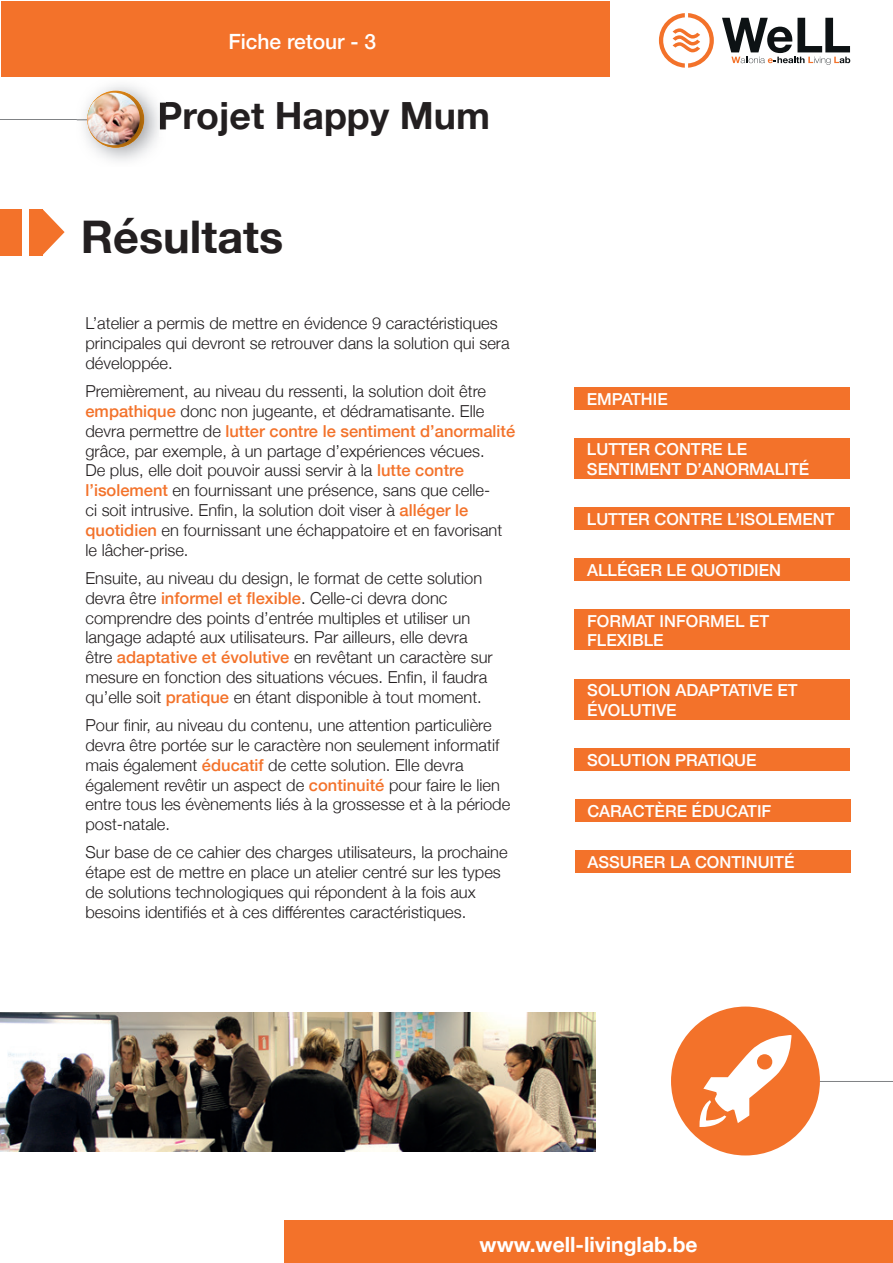
<style>
.page{position:relative;width:893px;height:1263px;background:#fff}
.page>*{position:absolute;margin:0;border:0;box-sizing:border-box;transform-origin:0 0}
.t1{font:700 45px "Helvetica Neue";color:#231f20}
.t2{font:700 37.5px "Helvetica Neue";color:#231f20}
.t3{font:700 21px "Helvetica Neue";color:#fff}
.t4{font:500 21px "Helvetica Neue";color:#fff}
.t5{font:300 16.5px/19.8px "Helvetica Neue";color:#231f20}
.t6{font:500 16.5px/19.8px "Helvetica Neue";color:#fff}
.s1{font-weight:500;color:#f3722a}
</style>
<div class="page">
<hr style="left:792px;top:1081px;width:101px;height:1px;background:#808285">
<div style="left:1px;top:1px;width:608px;height:76px;background:#f3722a"></div>
<hr style="left:0;top:119px;width:102px;height:1px;background:#808285">
<svg style="left:659px;top:13px;width:55px;height:55px"></svg>
<svg style="left:722px;top:18px;width:128px;height:47px"></svg>
<div style="left:284px;top:1220px;width:609px;height:43px;background:#f3722a"></div>
<div style="left:0;top:209px;width:22px;height:46px;background:#f3722a"></div>
<div style="left:29px;top:209px;width:14px;height:46px;background:#f3722a"></div>
<svg style="left:43px;top:209px;width:22px;height:46px"></svg>
<div style="left:671px;top:1006px;width:149px;height:149px;background:#f3722a;border-radius:50%"></div>
<svg style="left:699px;top:1035px;width:93px;height:92px"></svg>
<img style="left:77px;top:85px;width:89px;height:76px">
<img style="left:160px;top:103px;width:6px;height:33px">
<img style="left:87px;top:91px;width:57px;height:57px">
<img style="left:87px;top:93px;width:53px;height:52px;border-radius:26px">
<div style="left:574px;top:387px;width:276px;height:22px;background:#f3722a"></div>
<div style="left:574px;top:507px;width:276px;height:23px;background:#f3722a"></div>
<div style="left:574px;top:748px;width:276px;height:23px;background:#f3722a"></div>
<div style="left:574px;top:438px;width:276px;height:41px;background:#f3722a"></div>
<div style="left:575px;top:679px;width:275px;height:41px;background:#f3722a"></div>
<div style="left:574px;top:558px;width:276px;height:23px;background:#f3722a"></div>
<div style="left:575px;top:799px;width:275px;height:23px;background:#f3722a"></div>
<div style="left:574px;top:609px;width:276px;height:41px;background:#f3722a"></div>
<div style="left:575px;top:850px;width:275px;height:23px;background:#f3722a"></div>
<img style="left:0;top:1012px;width:595px;height:139px">
<p class="t4" style="left:228px;top:25px;width:149px">Fiche retour - 3</p>
<h2 class="t2" style="left:157px;top:87px;width:334px">Projet Happy Mum</h2>
<h1 class="t1" style="left:81px;top:202px;width:204px">Résultats</h1>
<p class="t5" style="left:85px;top:312px;width:426px">L’atelier a permis de mettre en évidence 9 caractéristiques principales qui devront se retrouver dans la solution qui sera développée.</p>
<p class="t5" style="left:85px;top:380px;width:431px">Premièrement, au niveau du ressenti, la solution doit être <span class="s1">empathique</span> donc non jugeante, et dédramatisante. Elle devra permettre de <span class="s1">lutter contre le sentiment d’anormalité </span>grâce, par exemple, à un partage d’expériences vécues.<br>De plus, elle doit pouvoir aussi servir à la <span class="s1">lutte contre l’isolement</span> en fournissant une présence, sans que celle-<br>ci soit intrusive. Enfin, la solution doit viser à <span class="s1">alléger le quotidien</span> en fournissant une échappatoire et en favorisant le lâcher-prise.</p>
<p class="t5" style="left:85px;top:567px;width:409px">Ensuite, au niveau du design, le format de cette solution devra être <span class="s1">informel et flexible</span>. Celle-ci devra donc comprendre des points d’entrée multiples et utiliser un langage adapté aux utilisateurs. Par ailleurs, elle devra être <span class="s1">adaptative et évolutive</span> en revêtant un caractère sur mesure en fonction des situations vécues. Enfin, il faudra qu’elle soit <span class="s1">pratique</span> en étant disponible à tout moment.</p>
<p class="t5" style="left:85px;top:714px;width:426px">Pour finir, au niveau du contenu, une attention particulière devra être portée sur le caractère non seulement informatif mais également <span class="s1">éducatif</span> de cette solution. Elle devra également revêtir un aspect de <span class="s1">continuité</span> pour faire le lien entre tous les évènements liés à la grossesse et à la période post-natale.</p>
<p class="t5" style="left:85px;top:841px;width:424px">Sur base de ce cahier des charges utilisateurs, la prochaine étape est de mettre en place un atelier centré sur les types de solutions technologiques qui répondent à la fois aux besoins identifiés et à ces différentes caractéristiques.</p>
<p class="t6" style="left:587px;top:388px;width:83px">EMPATHIE</p>
<p class="t6" style="left:587px;top:438px;width:224px">LUTTER CONTRE LE<br>SENTIMENT D’ANORMALITÉ</p>
<p class="t6" style="left:587px;top:508px;width:249px">LUTTER CONTRE L’ISOLEMENT</p>
<p class="t6" style="left:587px;top:559px;width:196px">ALLÉGER LE QUOTIDIEN</p>
<p class="t6" style="left:587px;top:609px;width:184px">FORMAT INFORMEL ET<br>FLEXIBLE</p>
<p class="t6" style="left:587px;top:679px;width:212px">SOLUTION ADAPTATIVE ET<br>ÉVOLUTIVE</p>
<p class="t6" style="left:587px;top:749px;width:171px">SOLUTION PRATIQUE</p>
<p class="t6" style="left:587px;top:800px;width:186px">CARACTÈRE ÉDUCATIF</p>
<p class="t6" style="left:587px;top:851px;width:208px">ASSURER LA CONTINUITÉ</p>
<p class="t3" style="left:480px;top:1227px;width:219px">www.well-livinglab.be</p>
</div>
